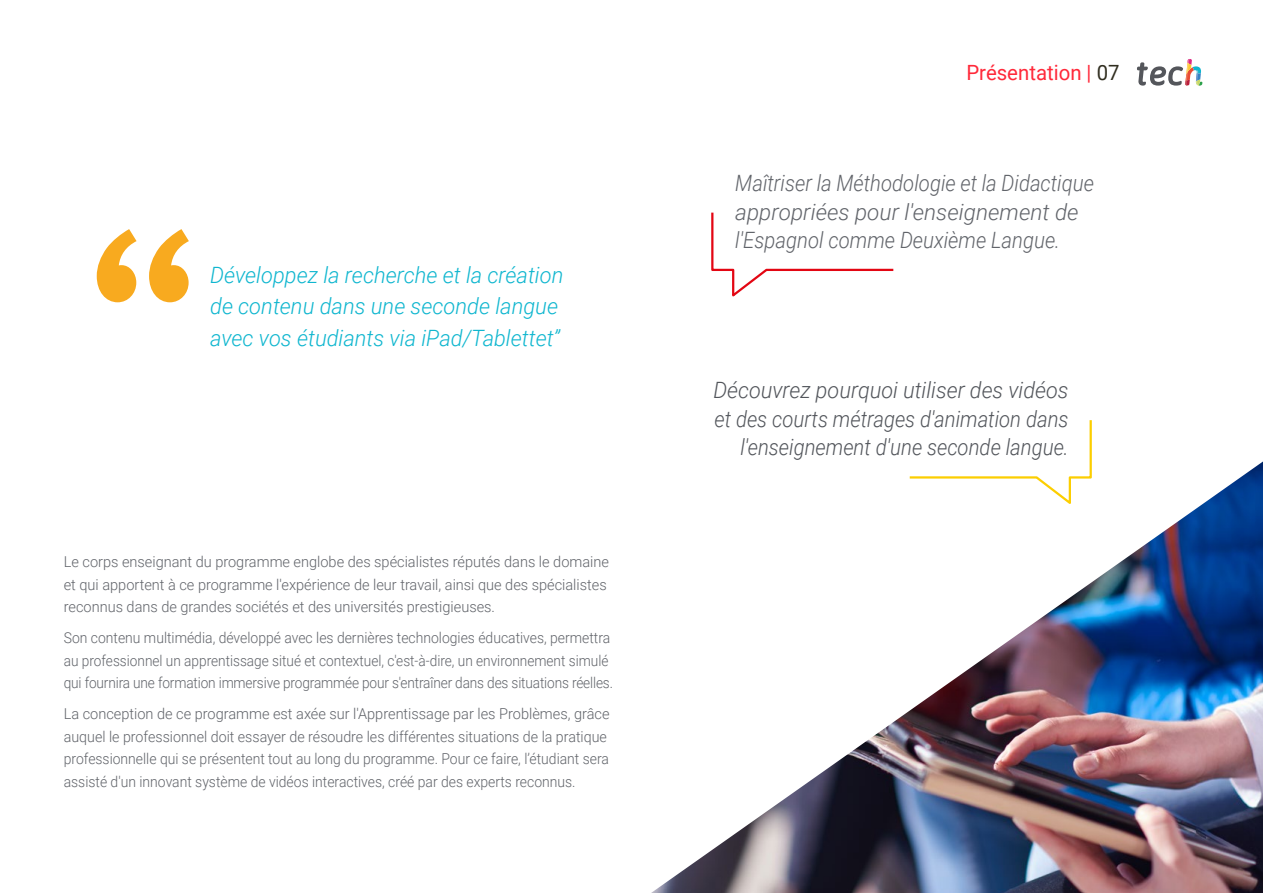
<style>
.page{position:relative;width:1263px;height:893px;background:#fff}
.page>*{position:absolute;margin:0;border:0;box-sizing:border-box;transform-origin:0 0}
.t1{font:italic 300 22.5px/28.5px "Roboto";color:#52555b;text-align:right;scale:.96 1}
.t2{font:italic 300 22.5px/28.5px "Roboto";color:#61646a;scale:.9 1}
.t3{font:italic 300 22.5px/31.5px "Roboto";color:#0fb6cf}
.t4{font:21px "Roboto";color:#ff293a}
.t5{font:300 15px/22.5px "Roboto";color:#61646a}
.t6{font:300 15px/22.5px "Roboto";color:#61646a;scale:.93 1}
.s1{color:#312e20}
</style>
<div class="page">
<svg style="left:97px;top:229px;width:92px;height:73px"></svg>
<img style="left:651px;top:461px;width:612px;height:432px">
<svg style="left:907px;top:420px;width:186px;height:87px"></svg>
<svg style="left:1137px;top:59px;width:65px;height:27px"></svg>
<svg style="left:711px;top:212px;width:183px;height:85px"></svg>
<h1 class="t3" style="left:210px;top:258px;width:355px">Développez la recherche et la création de contenu dans une seconde langue avec vos étudiants via iPad/Tablettet”</h1>
<p class="t5" style="left:64px;top:550px;width:547px">Le corps enseignant du programme englobe des spécialistes réputés dans le domaine et qui apportent à ce programme l'expérience de leur travail, ainsi que des spécialistes reconnus dans de grandes sociétés et des universités prestigieuses.</p>
<p class="t6" style="left:64px;top:626px;width:592px">Son contenu multimédia, développé avec les dernières technologies éducatives, permettra au professionnel un apprentissage situé et contextuel, c'est-à-dire, un environnement simulé qui fournira une formation immersive programmée pour s'entraîner dans des situations réelles.</p>
<p class="t5" style="left:64px;top:702px;width:547px">La conception de ce programme est axée sur l'Apprentissage par les Problèmes, grâce auquel le professionnel doit essayer de résoudre les différentes situations de la pratique professionnelle qui se présentent tout au long du programme. Pour ce faire, l’étudiant sera assisté d'un innovant système de vidéos interactives, créé par des experts reconnus.</p>
<h2 class="t4" style="left:966px;top:57px;width:155px">Présentation | <span class="s1">07</span></h2>
<h1 class="t2" style="left:735px;top:168px;width:400px">Maîtriser la Méthodologie et la Didactique appropriées pour l'enseignement de l'Espagnol comme Deuxième Langue.</h1>
<h1 class="t1" style="left:713px;top:375px;width:372px">Découvrez pourquoi utiliser des vidéos et des courts métrages d'animation dans l'enseignement d'une seconde langue.</h1>
</div>
